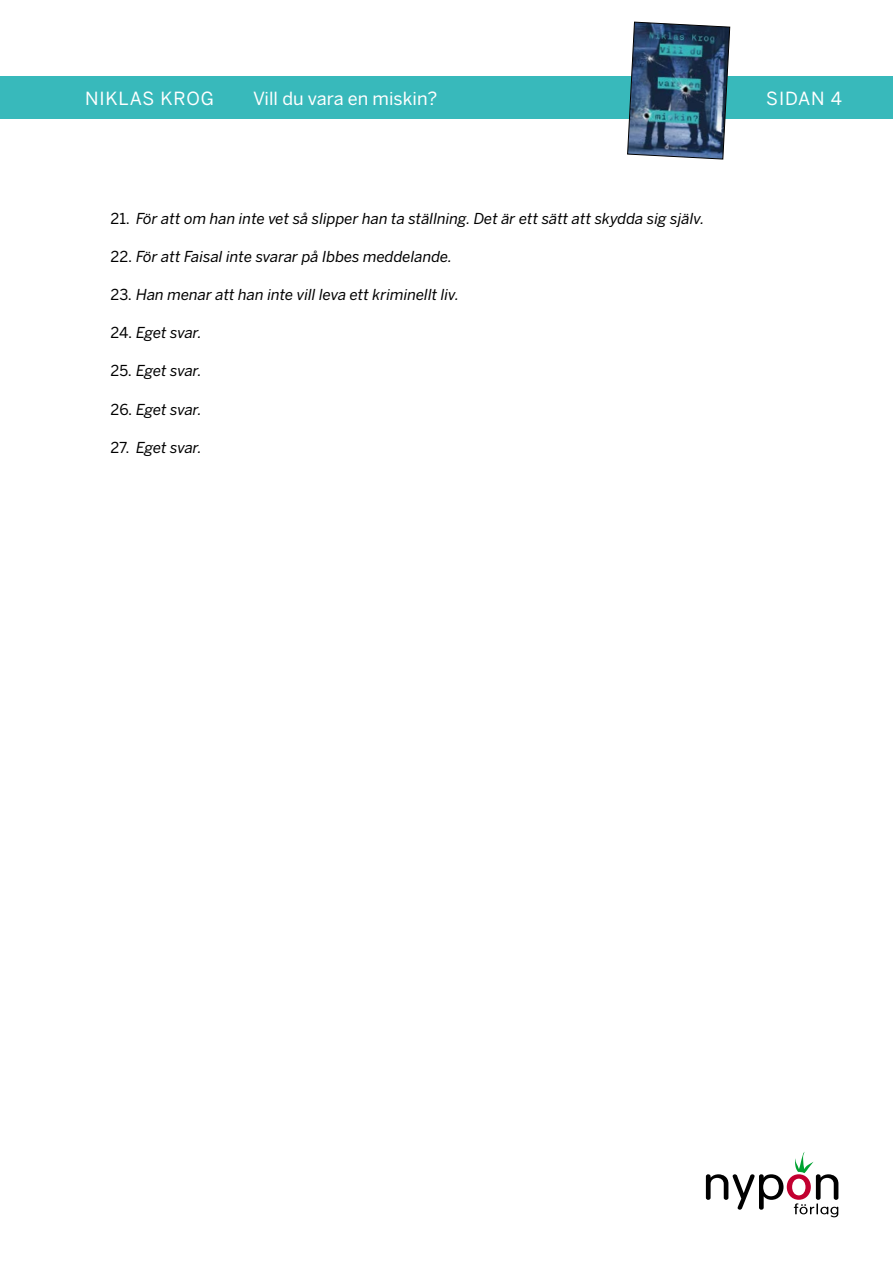
<style>
.page{position:relative;width:893px;height:1263px;background:#fff}
.page>*{position:absolute;margin:0;border:0;box-sizing:border-box;transform-origin:0 0}
.t1{font:18px "Benton Sans";color:#fff}
.t2{font:18px "Benton Sans";letter-spacing:.05em;color:#fff}
.t3{font:italic 15px "Benton Sans";color:#000}
.s1{font-style:normal}
</style>
<div class="page">
<svg style="left:706px;top:1152px;width:132px;height:65px"></svg>
<div style="left:0;top:77px;width:893px;height:42px;background:#38b9bb"></div>
<img style="left:627px;top:21px;width:103px;height:139px">
<p class="t2" style="left:85px;top:87px;width:130px">NIKLAS KROG</p>
<p class="t1" style="left:253px;top:87px;width:186px">Vill du vara en miskin?</p>
<p class="t1" style="left:766px;top:87px;width:77px">SIDAN 4</p>
<p class="t3" style="left:111px;top:210px;width:595px"><span class="s1">21.</span> För att om han inte vet så slipper han ta ställning. Det är ett sätt att skydda sig själv.</p>
<p class="t3" style="left:111px;top:248px;width:343px"><span class="s1">22.</span> För att Faisal inte svarar på Ibbes meddelande.</p>
<p class="t3" style="left:111px;top:286px;width:350px"><span class="s1">23.</span> Han menar att han inte vill leva ett kriminellt liv.</p>
<p class="t3" style="left:111px;top:324px;width:93px"><span class="s1">24.</span> Eget svar.</p>
<p class="t3" style="left:111px;top:362px;width:93px"><span class="s1">25.</span> Eget svar.</p>
<p class="t3" style="left:111px;top:400px;width:93px"><span class="s1">26.</span> Eget svar.</p>
<p class="t3" style="left:111px;top:438px;width:93px"><span class="s1">27.</span> Eget svar.</p>
</div>
